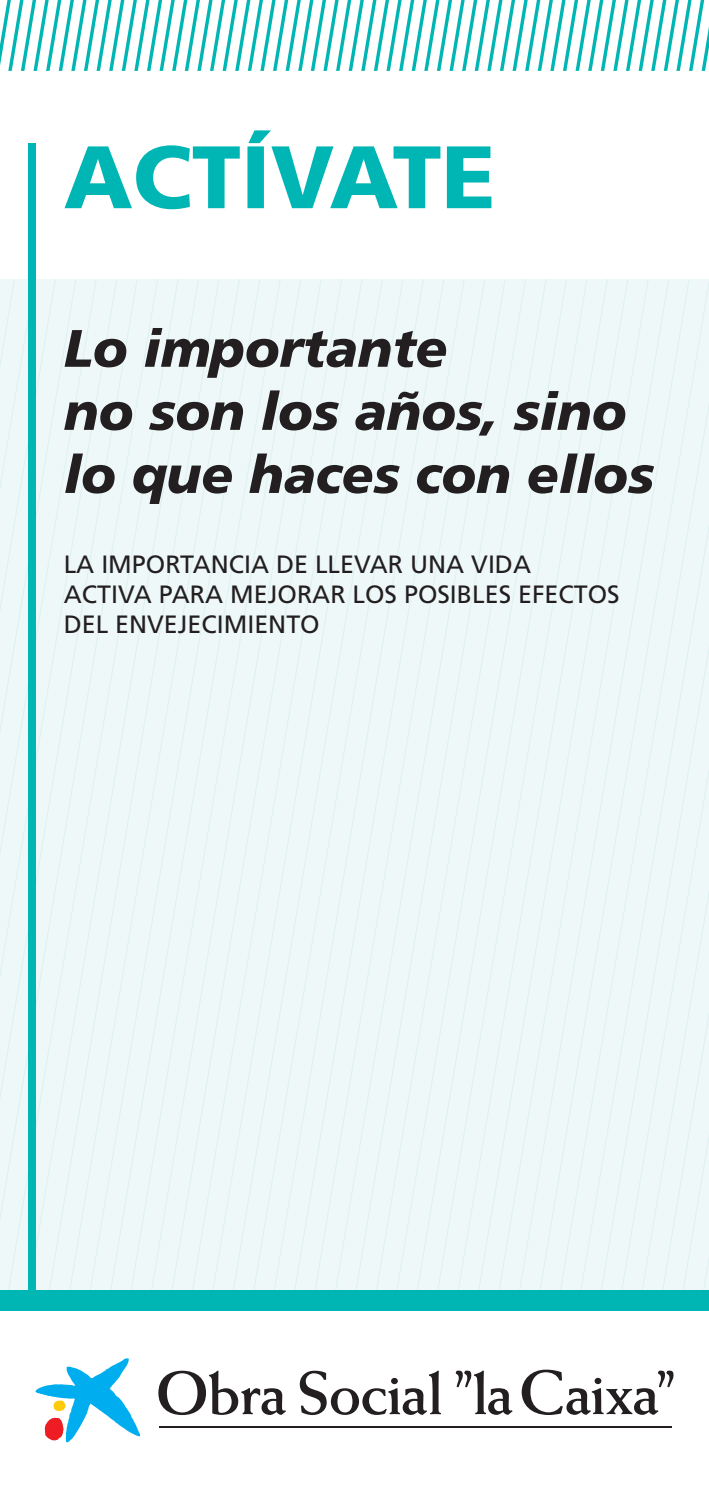
<style>
.page{position:relative;width:709px;height:1489px;background:#fff}
.page>*{position:absolute;margin:0;border:0;box-sizing:border-box;transform-origin:0 0}
.t1{font:900 88.5px "Frutiger LT Std";color:#00b6b5}
.t2{font:italic 900 52.5px/63px "Frutiger LT Std";letter-spacing:-.005em;color:#231f20}
.t3{font:25px/30px "Frutiger LT Std";color:#231f20}
</style>
<div class="page">
<svg style="left:0;top:0;width:709px;height:71px"></svg>
<div style="left:0;top:279px;width:709px;height:1011px;background:#eff8f8"></div>
<div style="left:28px;top:143px;width:7px;height:1168px;background:#00b6b5"></div>
<div style="left:0;top:1290px;width:709px;height:21px;background:#00b6b5"></div>
<svg style="left:35px;top:1358px;width:105px;height:84px"></svg>
<hr style="left:159px;top:1426px;width:512px;height:1px;background:#231f20">
<hr style="left:159px;top:1425px;width:512px;height:1px;background:#231f20">
<svg style="left:455px;top:1370px;width:57px;height:44px"></svg>
<svg style="left:521px;top:1369px;width:153px;height:45px"></svg>
<svg style="left:158px;top:1370px;width:128px;height:44px"></svg>
<svg style="left:300px;top:1370px;width:141px;height:44px"></svg>
<p class="t1" style="left:64px;top:124px;width:433px">ACTÍVATE</p>
<p class="t2" style="left:64px;top:317px;width:385px">Lo importante</p>
<p class="t2" style="left:64px;top:380px;width:592px">no son los años, sino lo que haces con ellos</p>
<p class="t3" style="left:64px;top:549px;width:469px">LA IMPORTANCIA DE LLEVAR UNA VIDA</p>
<p class="t3" style="left:64px;top:579px;width:557px">ACTIVA PARA MEJORAR LOS POSIBLES EFECTOS<br>DEL ENVEJECIMIENTO</p>
</div>
